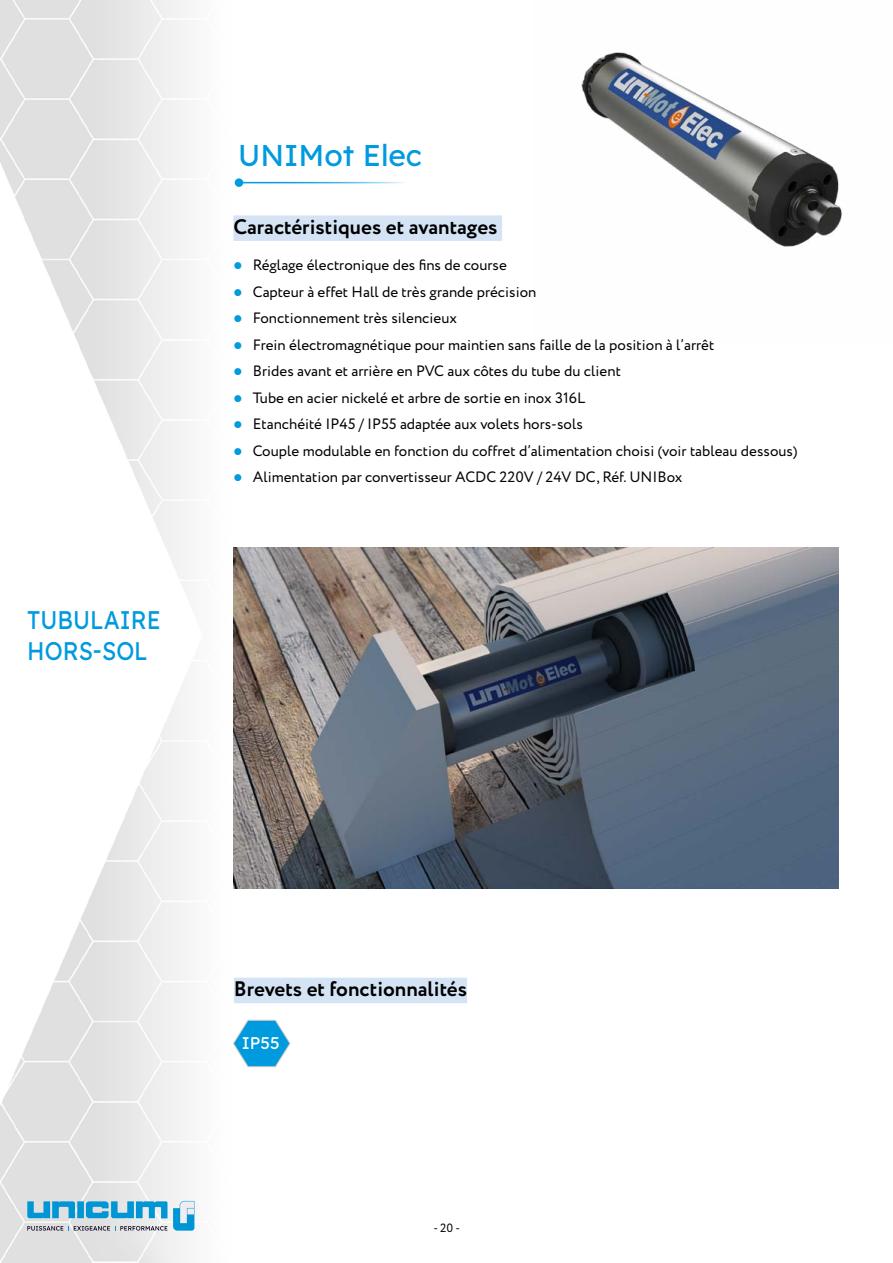
<style>
.page{position:relative;width:893px;height:1263px;background:#fff}
.page>*{position:absolute;margin:0;border:0;box-sizing:border-box;transform-origin:0 0}
.t1{font:30px "Lexend";color:#009ade}
.t2{font:25.5px/30.6px "Lexend";color:#009ade;scale:.9 1}
.t3{font:700 21px "Circe";color:#000}
.t4{font:16.8px "Lexend";color:#fff}
.t5{font:15px "Circe";color:#000}
.t6{font:12px "Circe";color:#000}
.s1{color:#009ade}
</style>
<div class="page">
<img style="left:0;top:0;width:839px;height:1263px">
<svg style="left:27px;top:1226px;width:140px;height:4px"></svg>
<svg style="left:173px;top:1201px;width:22px;height:30px"></svg>
<svg style="left:27px;top:1201px;width:48px;height:17px"></svg>
<div style="left:77px;top:1201px;width:7px;height:17px;background:#0096d5"></div>
<svg style="left:86px;top:1201px;width:81px;height:17px"></svg>
<img style="left:234px;top:547px;width:605px;height:341px">
<hr style="left:239px;top:182px;width:167px;height:1px;background:#009ade">
<div style="left:235px;top:178px;width:8px;height:9px;background:#009ade;border-radius:50%"></div>
<div style="left:234px;top:978px;width:233px;height:25px;background:#d4e4f5"></div>
<div style="left:233px;top:215px;width:269px;height:26px;background:#d4e4f5"></div>
<svg style="left:233px;top:1020px;width:57px;height:47px"></svg>
<img style="left:533px;top:0;width:309px;height:342px">
<h2 class="t2" style="left:27px;top:603px;width:150px">TUBULAIRE<br>HORS-SOL</h2>
<h1 class="t1" style="left:238px;top:133px;width:185px">UNIMot Elec</h1>
<h3 class="t3" style="left:233px;top:213px;width:266px">Caractéristiques et avantages</h3>
<p class="t5" style="left:233px;top:255px;width:275px"><span class="s1">●</span> Réglage électronique des fins de course</p>
<p class="t5" style="left:233px;top:282px;width:304px"><span class="s1">●</span> Capteur à effet Hall de très grande précision</p>
<p class="t5" style="left:233px;top:308px;width:225px"><span class="s1">●</span> Fonctionnement très silencieux</p>
<p class="t5" style="left:233px;top:335px;width:482px"><span class="s1">●</span> Frein électromagnétique pour maintien sans faille de la position à l’arrêt</p>
<p class="t5" style="left:233px;top:361px;width:389px"><span class="s1">●</span> Brides avant et arrière en PVC aux côtes du tube du client</p>
<p class="t5" style="left:233px;top:388px;width:353px"><span class="s1">●</span> Tube en acier nickelé et arbre de sortie en inox 316L</p>
<p class="t5" style="left:233px;top:414px;width:351px"><span class="s1">●</span> Etanchéité IP45 / IP55 adaptée aux volets hors-sols</p>
<p class="t5" style="left:233px;top:441px;width:565px"><span class="s1">●</span> Couple modulable en fonction du coffret d’alimentation choisi (voir tableau dessous)</p>
<p class="t5" style="left:233px;top:467px;width:451px"><span class="s1">●</span> Alimentation par convertisseur ACDC 220V / 24V DC, Réf. UNIBox</p>
<h3 class="t3" style="left:234px;top:975px;width:235px">Brevets et fonctionnalités</h3>
<p class="t4" style="left:242px;top:1031px;width:39px">IP55</p>
<p class="t6" style="left:433px;top:1220px;width:28px">- 20 -</p>
</div>
